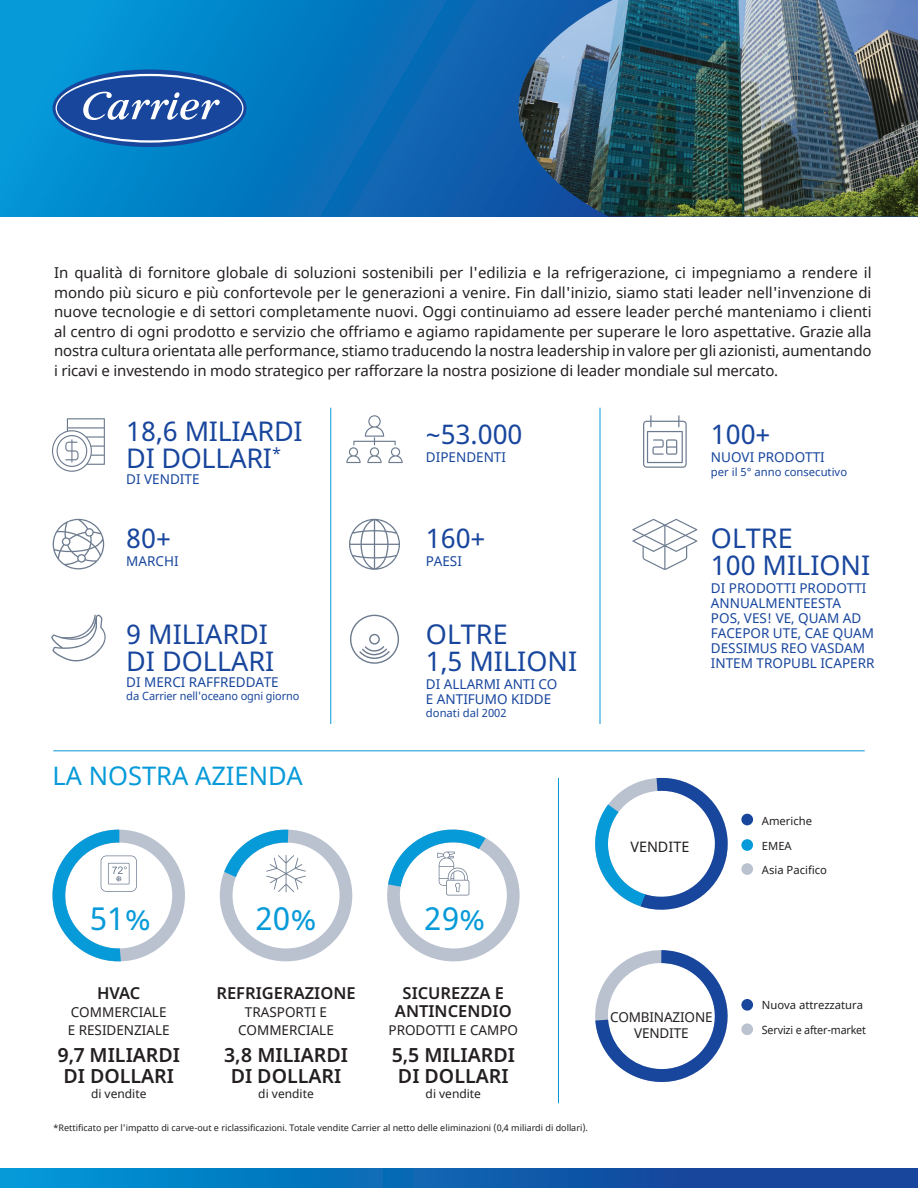
<style>
.page{position:relative;width:918px;height:1188px;background:#fff}
.page>*{position:absolute;margin:0;border:0;box-sizing:border-box;transform-origin:0 0}
.t1{font:31.65px "Noto Sans";color:#069ad9}
.t2{font:27px/27px "Noto Sans";color:#18469d}
.t3{font:25.5px "Noto Sans";color:#069ad9}
.t4{font:600 19.5px/21px "Noto Sans";color:#231f20;text-align:center}
.t5{font:600 16.5px/18px "Noto Sans";color:#231f20;text-align:center}
.t6{font:15px/19.5px "Noto Sans";letter-spacing:-.01em;color:#231f20;text-align:justify}
.t7{font:14.4px "Noto Sans";color:#231f20}
.t8{font:13.5px/15px "Noto Sans";color:#18469d}
.t9{font:13.5px/18px "Noto Sans";color:#231f20;text-align:center}
.t10{font:12px "Noto Sans";color:#231f20}
.t11{font:11.25px "Noto Sans";color:#18469d}
.t12{font:11.25px "Noto Sans";color:#231f20}
.t13{font:11.25px "Noto Sans";color:#231f20;scale:.95 1}
.t14{font:9px "Noto Sans";color:#231f20}
</style>
<div class="page">
<svg style="left:0;top:0;width:518px;height:216px;background:#0679c0"></svg>
<svg style="left:53px;top:69px;width:194px;height:78px"></svg>
<svg style="left:56px;top:74px;width:187px;height:69px;background:#3669b1"></svg>
<hr style="left:53px;top:750px;width:812px;height:1px;background:#069ad9">
<hr style="left:558px;top:778px;width:1px;height:325px;background:#069ad9">
<hr style="left:600px;top:408px;width:1px;height:316px;background:#069ad9">
<hr style="left:330px;top:408px;width:1px;height:316px;background:#069ad9">
<svg style="left:346px;top:415px;width:57px;height:48px"></svg>
<svg style="left:349px;top:519px;width:51px;height:51px"></svg>
<svg style="left:643px;top:415px;width:44px;height:53px"></svg>
<svg style="left:52px;top:418px;width:53px;height:54px"></svg>
<svg style="left:53px;top:519px;width:51px;height:50px"></svg>
<svg style="left:632px;top:519px;width:65px;height:51px"></svg>
<svg style="left:350px;top:615px;width:49px;height:49px"></svg>
<div style="left:0;top:1169px;width:918px;height:19px;background:linear-gradient(to right,#0095d5,#1b3691)"></div>
<div style="left:741px;top:999px;width:12px;height:12px;background:#18469d;border-radius:50%"></div>
<div style="left:741px;top:1023px;width:12px;height:12px;background:#bac2d0;border-radius:50%"></div>
<svg style="left:595px;top:950px;width:133px;height:132px"></svg>
<div style="left:741px;top:814px;width:12px;height:11px;background:#18469d;border-radius:50%"></div>
<div style="left:741px;top:839px;width:12px;height:12px;background:#069ad9;border-radius:50%"></div>
<div style="left:741px;top:863px;width:12px;height:12px;background:#bac2d0;border-radius:50%"></div>
<svg style="left:595px;top:777px;width:133px;height:133px"></svg>
<svg style="left:220px;top:829px;width:132px;height:132px"></svg>
<svg style="left:387px;top:829px;width:133px;height:133px"></svg>
<svg style="left:53px;top:830px;width:132px;height:131px"></svg>
<svg style="left:51px;top:615px;width:55px;height:46px"></svg>
<img style="left:518px;top:0;width:400px;height:216px">
<p class="t6" style="left:54px;top:264px;width:819px">In qualità di fornitore globale di soluzioni sostenibili per l'edilizia e la refrigerazione, ci impegniamo a rendere il mondo più sicuro e più confortevole per le generazioni a venire. Fin dall'inizio, siamo stati leader nell'invenzione di nuove tecnologie e di settori completamente nuovi. Oggi continuiamo ad essere leader perché manteniamo i clienti al centro di ogni prodotto e servizio che offriamo e agiamo rapidamente per superare le loro aspettative. Grazie alla nostra cultura orientata alle performance, stiamo traducendo la nostra leadership in valore per gli azionisti, aumentando i ricavi e investendo in modo strategico per rafforzare la nostra posizione di leader mondiale sul mercato.</p>
<p class="t2" style="left:126px;top:419px;width:178px">18,6 MILIARDI<br>DI DOLLARI<sup>*</sup></p>
<p class="t8" style="left:126px;top:472px;width:75px">DI VENDITE</p>
<p class="t2" style="left:126px;top:525px;width:46px">80+</p>
<p class="t8" style="left:126px;top:554px;width:54px">MARCHI</p>
<p class="t2" style="left:126px;top:621px;width:150px">9 MILIARDI<br>DI DOLLARI</p>
<p class="t8" style="left:126px;top:675px;width:154px">DI MERCI RAFFREDDATE</p>
<p class="t11" style="left:126px;top:688px;width:175px">da Carrier nell'oceano ogni giorno</p>
<p class="t3" style="left:52px;top:758px;width:252px">LA NOSTRA AZIENDA</p>
<p class="t2" style="left:426px;top:422px;width:98px">~53.000</p>
<p class="t8" style="left:426px;top:450px;width:82px">DIPENDENTI</p>
<p class="t2" style="left:426px;top:525px;width:61px">160+</p>
<p class="t8" style="left:426px;top:554px;width:37px">PAESI</p>
<p class="t2" style="left:426px;top:621px;width:153px">OLTRE<br>1,5 MILIONI</p>
<p class="t8" style="left:426px;top:677px;width:133px">DI ALLARMI ANTI CO<br>E ANTIFUMO KIDDE</p>
<p class="t11" style="left:426px;top:705px;width:82px">donati dal 2002</p>
<p class="t1" style="left:90px;top:897px;width:63px">51%</p>
<p class="t5" style="left:97px;top:984px;width:45px">HVAC</p>
<p class="t9" style="left:68px;top:1004px;width:104px;text-align:left">COMMERCIALE<br>E RESIDENZIALE</p>
<p class="t4" style="left:57px;top:1045px;width:124px">9,7 MILIARDI<br>DI DOLLARI</p>
<p class="t10" style="left:91px;top:1085px;width:57px">di vendite</p>
<p class="t1" style="left:256px;top:897px;width:63px">20%</p>
<p class="t5" style="left:216px;top:984px;width:141px">REFRIGERAZIONE</p>
<p class="t9" style="left:238px;top:1004px;width:97px">TRASPORTI E<br>COMMERCIALE</p>
<p class="t4" style="left:224px;top:1045px;width:125px">3,8 MILIARDI<br>DI DOLLARI</p>
<p class="t10" style="left:258px;top:1085px;width:57px">di vendite</p>
<p class="t1" style="left:424px;top:897px;width:63px">29%</p>
<p class="t5" style="left:395px;top:984px;width:118px">SICUREZZA E<br>ANTINCENDIO</p>
<p class="t9" style="left:389px;top:1022px;width:131px">PRODOTTI E CAMPO</p>
<p class="t4" style="left:392px;top:1045px;width:125px">5,5 MILIARDI<br>DI DOLLARI</p>
<p class="t10" style="left:426px;top:1085px;width:57px">di vendite</p>
<p class="t14" style="left:53px;top:1122px;width:536px">*Rettificato per l'impatto di carve-out e riclassificazioni. Totale vendite Carrier al netto delle eliminazioni (0,4 miliardi di dollari).</p>
<p class="t2" style="left:711px;top:422px;width:61px">100+</p>
<p class="t8" style="left:711px;top:450px;width:115px">NUOVI PRODOTTI</p>
<p class="t11" style="left:711px;top:464px;width:138px">per il 5° anno consecutivo</p>
<p class="t2" style="left:711px;top:525px;width:161px">OLTRE<br>100 MILIONI</p>
<p class="t8" style="left:711px;top:581px;width:165px">DI PRODOTTI PRODOTTI<br>ANNUALMENTEESTA<br>POS, VES! VE, QUAM AD<br>FACEPOR UTE, CAE QUAM<br>DESSIMUS REO VASDAM<br>INTEM TROPUBL ICAPERR</p>
<p class="t7" style="left:630px;top:837px;width:60px">VENDITE</p>
<p class="t12" style="left:762px;top:813px;width:52px">Americhe</p>
<p class="t12" style="left:762px;top:838px;width:31px">EMEA</p>
<p class="t12" style="left:762px;top:862px;width:67px">Asia Pacifico</p>
<p class="t9" style="left:610px;top:1009px;width:104px;line-height:15.8px">COMBINAZIONE<br>VENDITE</p>
<p class="t12" style="left:762px;top:997px;width:103px">Nuova attrezzatura</p>
<p class="t13" style="left:762px;top:1023px;width:111px">Servizi e after-market</p>
</div>
